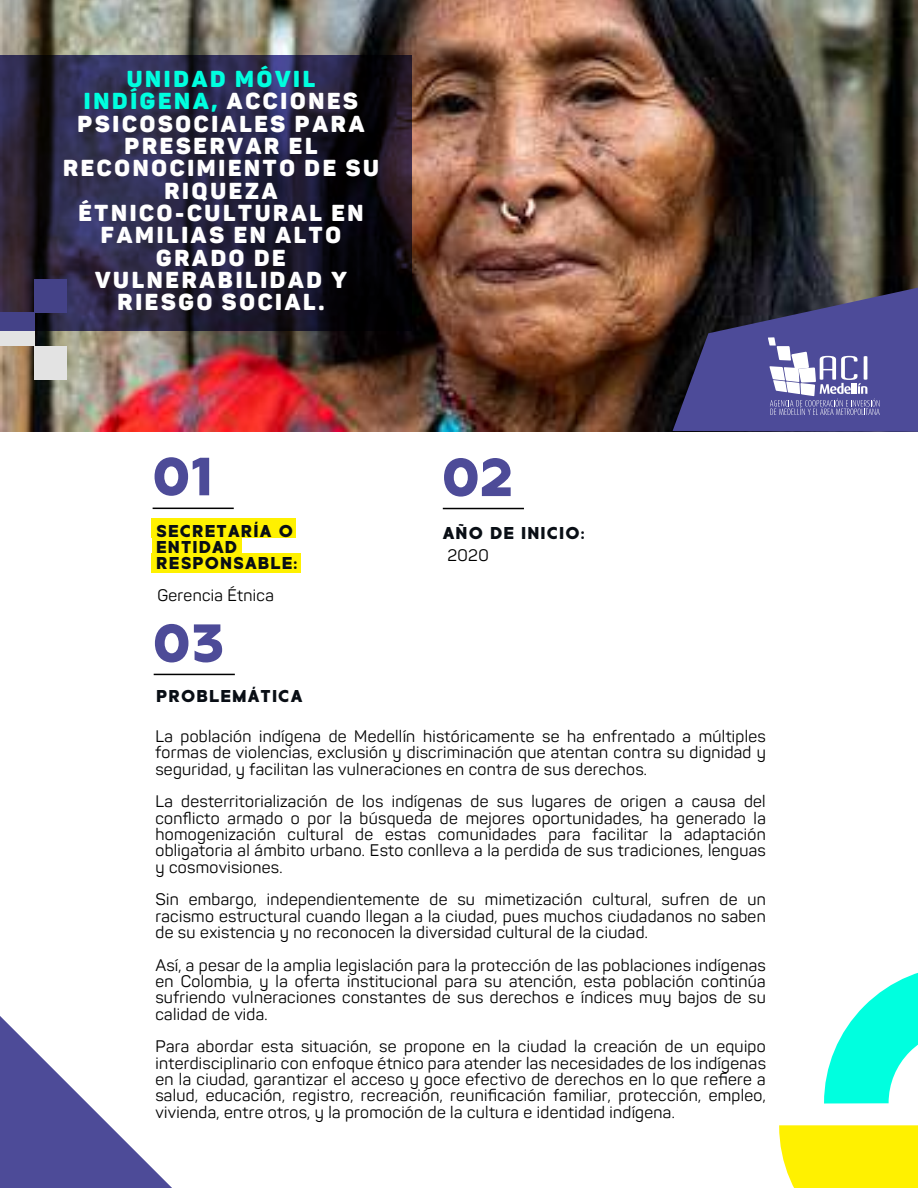
<style>
.page{position:relative;width:918px;height:1188px;background:#fff}
.page>*{position:absolute;margin:0;border:0;box-sizing:border-box;transform-origin:0 0}
.t1{font:800 56.25px "Metrisch";color:#4d4b98}
.t2{font:22.8px/22.4px "Panton Black Caps";letter-spacing:.12em;color:#fff;text-align:center}
.t3{font:800 18px/16.4px "Metrisch";letter-spacing:.06em;color:#090e15}
.t4{font:16.5px/16.4px "Panton";letter-spacing:.02em;color:#000;text-align:justify}
.s1{color:#00ffdf}
</style>
<div class="page">
<svg style="left:0;top:1016px;width:172px;height:172px"></svg>
<img style="left:0;top:0;width:918px;height:432px">
<div style="left:779px;top:1125px;width:139px;height:63px;background:#fff100"></div>
<svg style="left:824px;top:973px;width:94px;height:131px"></svg>
<hr style="left:0;top:313px;width:2px;height:33px;background:#e3e3e3">
<div style="left:2px;top:313px;width:32px;height:33px;background:#e3e3e3"></div>
<div style="left:34px;top:346px;width:33px;height:33px;background:#e3e3e3"></div>
<div style="left:152px;top:519px;width:144px;height:19px;background:#fff100"></div>
<div style="left:152px;top:554px;width:149px;height:19px;background:#fff100"></div>
<div style="left:152px;top:535px;width:89px;height:20px;background:#fff100"></div>
<hr style="left:153px;top:508px;width:81px;height:1px;background:#000">
<hr style="left:443px;top:508px;width:81px;height:1px;background:#000">
<hr style="left:154px;top:674px;width:81px;height:1px;background:#000">
<svg style="left:0;top:55px;width:412px;height:276px;background:#232038"></svg>
<svg style="left:673px;top:287px;width:245px;height:145px;background:#4e4c83"></svg>
<h2 class="t2" style="left:63px;top:67px;width:317px"><span class="s1">UNIDAD MÓVIL<br>INDÍGENA,</span> ACCIONES<br>PSICOSOCIALES PARA<br>PRESERVAR EL<br>RECONOCIMIENTO DE SU<br>RIQUEZA<br>ÉTNICO-CULTURAL EN<br>FAMILIAS EN ALTO<br>GRADO DE<br>VULNERABILIDAD Y<br>RIESGO SOCIAL.</h2>
<h1 class="t1" style="left:153px;top:444px;width:62px">01</h1>
<p class="t3" style="left:156px;top:523px;width:143px">SECRETARÍA O<br>ENTIDAD<br>RESPONSABLE:</p>
<p class="t4" style="left:157px;top:587px;width:118px">Gerencia Étnica</p>
<h1 class="t1" style="left:443px;top:445px;width:73px">02</h1>
<p class="t3" style="left:443px;top:525px;width:143px">AÑO DE INICIO:</p>
<p class="t4" style="left:448px;top:547px;width:43px">2020</p>
<h1 class="t1" style="left:154px;top:611px;width:73px">03</h1>
<p class="t3" style="left:156px;top:688px;width:148px">PROBLEMÁTICA</p>
<p class="t4" style="left:155px;top:728px;width:612px">La población indígena de Medellín históricamente se ha enfrentado a múltiples formas de violencias, exclusión y discriminación que atentan contra su dignidad y seguridad, y facilitan las vulneraciones en contra de sus derechos.</p>
<p class="t4" style="left:155px;top:793px;width:612px">La desterritorialización de los indígenas de sus lugares de origen a causa del conflicto armado o por la búsqueda de mejores oportunidades, ha generado la homogenización cultural de estas comunidades para facilitar la adaptación obligatoria al ámbito urbano. Esto conlleva a la perdida de sus tradiciones, lenguas y cosmovisiones.</p>
<p class="t4" style="left:155px;top:891px;width:612px">Sin embargo, independientemente de su mimetización cultural, sufren de un racismo estructural cuando llegan a la ciudad, pues muchos ciudadanos no saben de su existencia y no reconocen la diversidad cultural de la ciudad.</p>
<p class="t4" style="left:155px;top:957px;width:612px">Así, a pesar de la amplia legislación para la protección de las poblaciones indígenas en Colombia, y la oferta institucional para su atención, esta población continúa sufriendo vulneraciones constantes de sus derechos e índices muy bajos de su calidad de vida.</p>
<p class="t4" style="left:155px;top:1038px;width:612px">Para abordar esta situación, se propone en la ciudad la creación de un equipo interdisciplinario con enfoque étnico para atender las necesidades de los indígenas en la ciudad, garantizar el acceso y goce efectivo de derechos en lo que refiere a salud, educación, registro, recreación, reunificación familiar, protección, empleo, vivienda, entre otros, y la promoción de la cultura e identidad indígena.</p>
</div>
